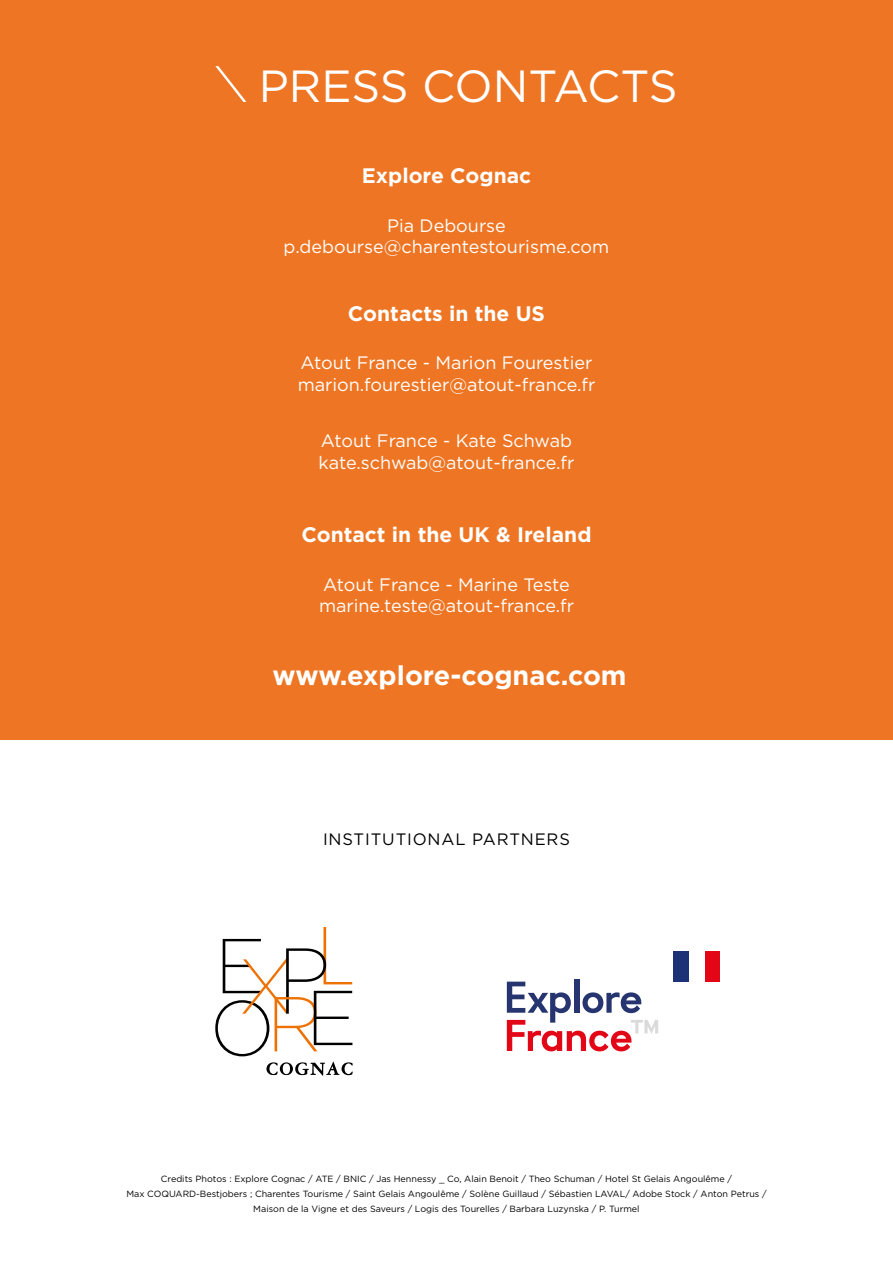
<style>
.page{position:relative;width:893px;height:1263px;background:#fff}
.page>*{position:absolute;margin:0;border:0;box-sizing:border-box;transform-origin:0 0}
.t1{font:45px "Gotham";color:#fff}
.t2{font:700 27px "Gotham";color:#fff}
.t3{font:700 21px "Gotham";color:#fff}
.t4{font:18px/21.6px "Gotham";color:#fff}
.t5{font:16.5px "Gotham";letter-spacing:.05em;color:#000}
.t6{font:9px/15px "Gotham";color:#000;text-align:center}
</style>
<div class="page">
<div style="left:0;top:0;width:893px;height:740px;background:#ee7523"></div>
<svg style="left:266px;top:1062px;width:87px;height:14px"></svg>
<svg style="left:215px;top:927px;width:138px;height:129px"></svg>
<div style="left:674px;top:951px;width:15px;height:31px;background:#1d3176"></div>
<div style="left:705px;top:951px;width:15px;height:31px;background:#e30617"></div>
<div style="left:574px;top:979px;width:5px;height:34px;background:#26356f"></div>
<svg style="left:507px;top:982px;width:151px;height:69px"></svg>
<svg style="left:215px;top:66px;width:31px;height:36px"></svg>
<h1 class="t1" style="left:259px;top:57px;width:420px">PRESS CONTACTS</h1>
<h3 class="t3" style="left:362px;top:162px;width:171px">Explore Cognac</h3>
<h3 class="t4" style="left:284px;top:214px;width:327px;text-align:center">Pia Debourse p.debourse@charentestourisme.com</h3>
<h3 class="t3" style="left:348px;top:300px;width:199px">Contacts in the US</h3>
<h3 class="t4" style="left:298px;top:352px;width:299px">Atout France - Marion Fourestier marion.fourestier@atout-france.fr</h3>
<h3 class="t4" style="left:319px;top:430px;width:257px">Atout France - Kate Schwab kate.schwab@atout-france.fr</h3>
<h3 class="t3" style="left:301px;top:521px;width:292px">Contact in the UK &amp; Ireland</h3>
<h3 class="t4" style="left:319px;top:573px;width:256px">Atout France - Marine Teste marine.teste@atout-france.fr</h3>
<h2 class="t2" style="left:273px;top:657px;width:355px">www.explore-cognac.com</h2>
<h3 class="t5" style="left:323px;top:828px;width:248px">INSTITUTIONAL PARTNERS</h3>
<p class="t6" style="left:126px;top:1171px;width:642px">Credits Photos : Explore Cognac / ATE / BNIC / Jas Hennessy _ Co, Alain Benoit / Theo Schuman / Hotel St Gelais Angoulême /<br>Max COQUARD-Bestjobers ; Charentes Tourisme / Saint Gelais Angoulême / Solène Guillaud / Sébastien LAVAL/ Adobe Stock / Anton Petrus /<br>Maison de la Vigne et des Saveurs / Logis des Tourelles / Barbara Luzynska / P. Turmel</p>
</div>
